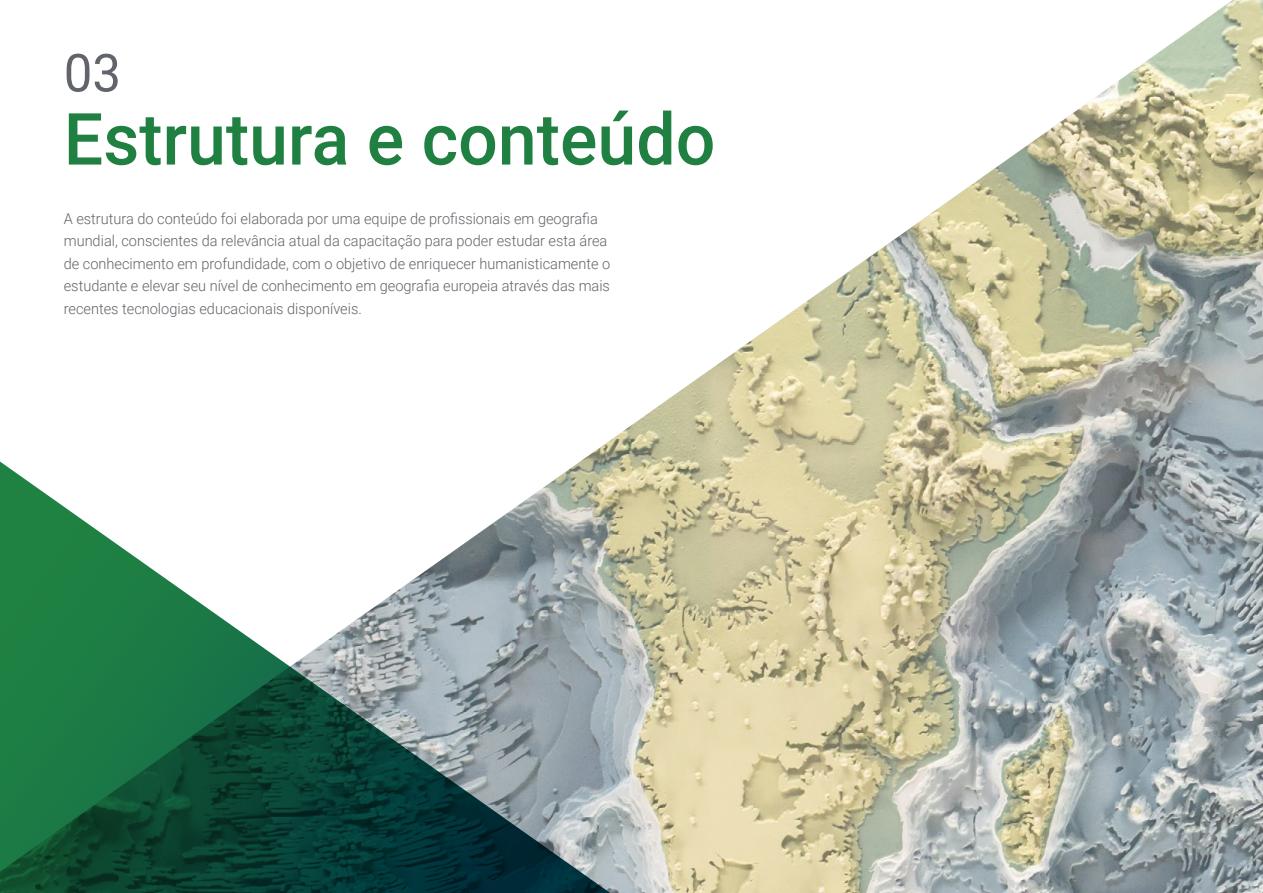
<style>
.page{position:relative;width:1263px;height:893px;background:#fff}
.page>*{position:absolute;margin:0;border:0;box-sizing:border-box;transform-origin:0 0}
.t1{font:500 72px "Roboto";color:#208041}
.t2{font:52.5px "Roboto";color:#61646a}
.t3{font:300 15px/22.5px "Roboto";color:#61646a}
</style>
<div class="page">
<img style="left:602px;top:0;width:661px;height:893px">
<svg style="left:0;top:446px;width:640px;height:447px"></svg>
<h2 class="t2" style="left:64px;top:36px;width:59px">03</h2>
<h1 class="t1" style="left:64px;top:89px;width:653px">Estrutura e conteúdo</h1>
<p class="t3" style="left:64px;top:207px;width:548px">A estrutura do conteúdo foi elaborada por uma equipe de profissionais em geografia mundial, conscientes da relevância atual da capacitação para poder estudar esta área de conhecimento em profundidade, com o objetivo de enriquecer humanisticamente o estudante e elevar seu nível de conhecimento em geografia europeia através das mais recentes tecnologias educacionais disponíveis.</p>
</div>
